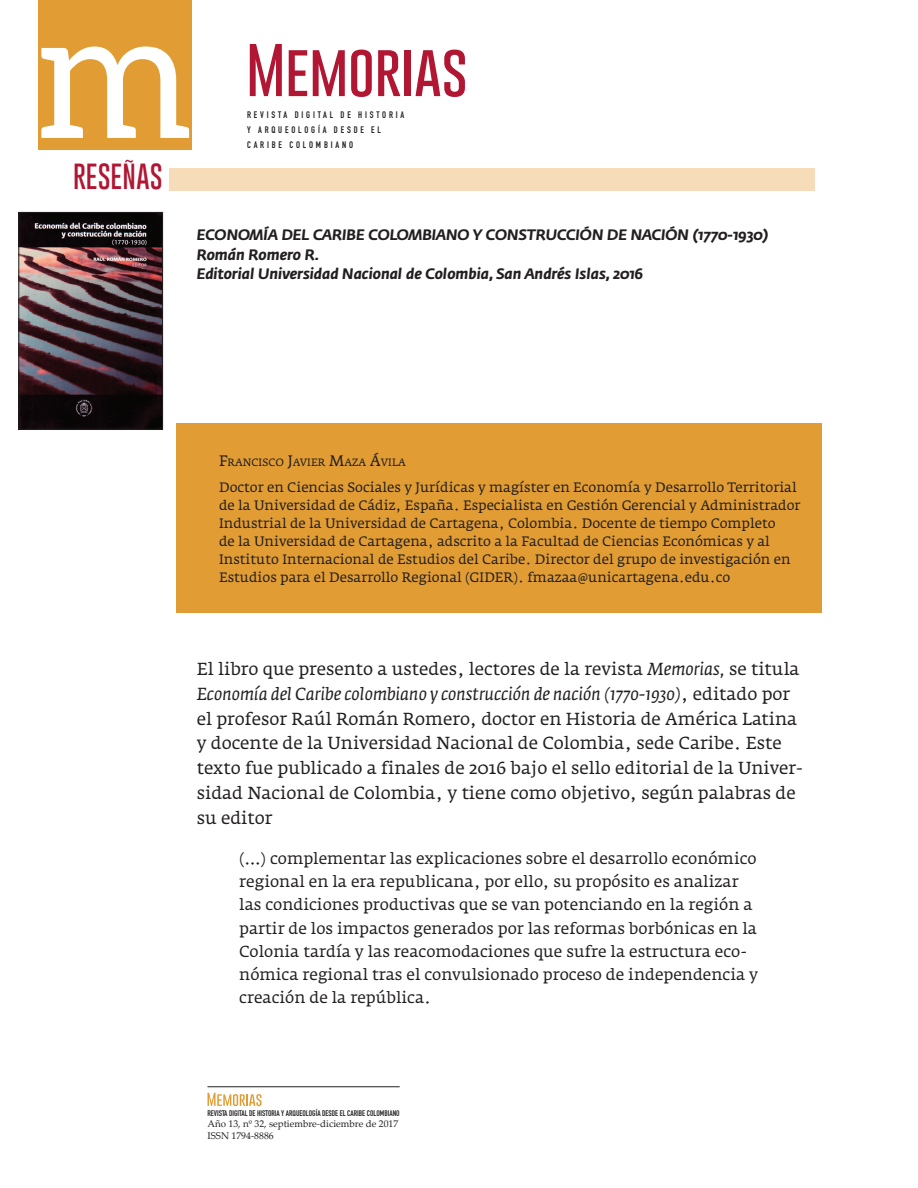
<style>
.page{position:relative;width:918px;height:1188px;background:#fff}
.page>*{position:absolute;margin:0;border:0;box-sizing:border-box;transform-origin:0 0}
.t1{font:100 26.4px "Gobold";color:#b11633}
.t2{font:17.25px/24.8px "Fedra Serif A";color:#231f20}
.t3{font:15.75px/23.2px "Fedra Serif A";color:#231f20}
.t4{font:italic 700 15px/19.5px "Fedra Sans Std";color:#231f20}
.t5{font:13.5px/18px "Fedra Serif A";color:#231f20}
.t6{font:10.5px "Fedra Serif A";color:#231f20}
.t7{font:9.75px/11.7px "Palatino Linotype";color:#231f20}
.t8{font:9.3px/15px "DIN Engschrift Std";letter-spacing:.3em;color:#231f20}
.t9{font:8.1px "DIN Engschrift Std";color:#231f20}
.s1{font-size:15px}
.s2{font-style:italic}
</style>
<div class="page">
<hr style="left:207px;top:1087px;width:193px;height:1px;background:#231f20">
<svg style="left:207px;top:1093px;width:55px;height:13px"></svg>
<div style="left:169px;top:169px;width:646px;height:22px;background:#f6dcb9"></div>
<svg style="left:250px;top:44px;width:32px;height:52px"></svg>
<svg style="left:289px;top:50px;width:18px;height:46px"></svg>
<svg style="left:313px;top:50px;width:32px;height:46px"></svg>
<svg style="left:351px;top:50px;width:21px;height:47px"></svg>
<svg style="left:378px;top:50px;width:22px;height:46px"></svg>
<div style="left:405px;top:50px;width:6px;height:46px;background:#b11633"></div>
<svg style="left:416px;top:50px;width:49px;height:47px"></svg>
<img style="left:21px;top:214px;width:140px;height:213px">
<div style="left:19px;top:212px;width:144px;height:217px;border:1px solid #231f20"></div>
<div style="left:39px;top:0;width:153px;height:149px;background:#e19d34"></div>
<svg style="left:41px;top:47px;width:148px;height:91px"></svg>
<div style="left:177px;top:423px;width:645px;height:190px;background:#e19d34"></div>
<h1 class="t1" style="left:73px;top:159px;width:91px">RESEÑAS</h1>
<p class="t8" style="left:247px;top:107px;width:159px">REVISTA DIGITAL DE HISTORIA<br>Y ARQUEOLOGÍA DESDE EL<br>CARIBE COLOMBIANO</p>
<p class="t4" style="left:197px;top:225px;width:573px">ECONOMÍA DEL CARIBE COLOMBIANO Y CONSTRUCCIÓN DE NACIÓN (1770-1930)<br>Román Romero R.<br>Editorial Universidad Nacional de Colombia, San Andrés Islas, 2016</p>
<p class="t6" style="left:219px;top:456px;width:188px"><span class="s1">F</span>RANCISCO <span class="s1">J</span>AVIER <span class="s1">M</span>AZA <span class="s1">Á</span>VILA</p>
<p class="t5" style="left:219px;top:478px;width:583px">Doctor en Ciencias Sociales y Jurídicas y magíster en Economía y Desarrollo Territorial de la Universidad de Cádiz, España. Especialista en Gestión Gerencial y Administrador Industrial de la Universidad de Cartagena, Colombia. Docente de tiempo Completo<br>de la Universidad de Cartagena, adscrito a la Facultad de Ciencias Económicas y al Instituto Internacional de Estudios del Caribe. Director del grupo de investigación en Estudios para el Desarrollo Regional (GIDER). fmazaa@unicartagena.edu.co</p>
<p class="t2" style="left:197px;top:657px;width:608px">El libro que presento a ustedes, lectores de la revista <span class="s2">Memorias,</span> se titula <span class="s2">Economía del Caribe colombiano y construcción de nación (1770-1930)</span>, editado por el profesor Raúl Román Romero, doctor en Historia de América Latina y docente de la Universidad Nacional de Colombia, sede Caribe. Este texto fue publicado a finales de 2016 bajo el sello editorial de la Univer&shy;sidad Nacional de Colombia, y tiene como objetivo, según palabras de su editor</p>
<p class="t3" style="left:239px;top:847px;width:520px">(…) complementar las explicaciones sobre el desarrollo económico regional en la era republicana, por ello, su propósito es analizar las condiciones productivas que se van potenciando en la región a partir de los impactos generados por las reformas borbónicas en la Colonia tardía y las reacomodaciones que sufre la estructura eco&shy;nómica regional tras el convulsionado proceso de independencia y creación de la república.</p>
<p class="t9" style="left:207px;top:1108px;width:194px">REVISTA DIGITAL DE HISTORIA Y ARQUEOLOGÍA DESDE EL CARIBE COLOMBIANO</p>
<p class="t7" style="left:207px;top:1118px;width:192px">Año 13, nº 32, septiembre-diciembre de 2017<br>ISSN 1794-8886</p>
</div>
